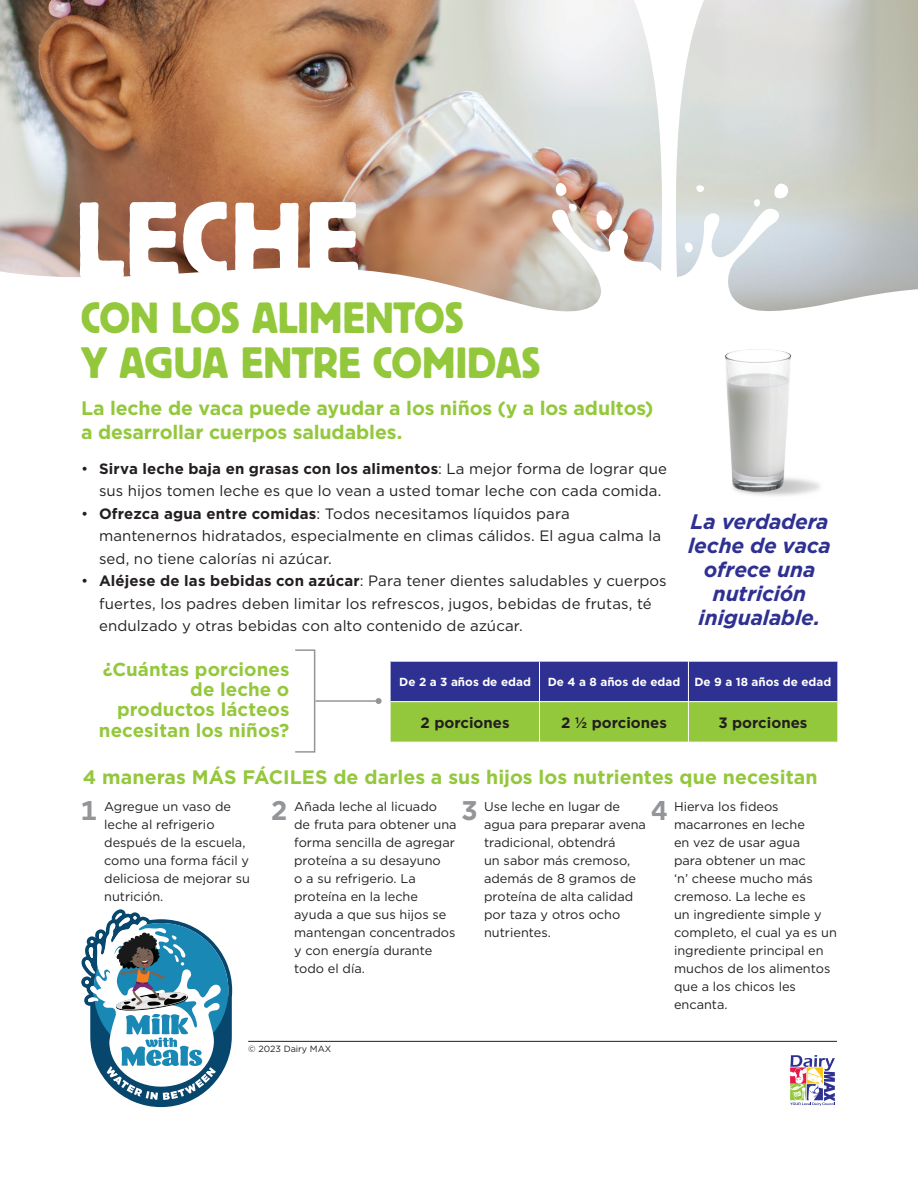
<style>
.page{position:relative;width:918px;height:1188px;background:#fff}
.page>*{position:absolute;margin:0;border:0;box-sizing:border-box;transform-origin:0 0}
.t1{font:108px "Block BE";letter-spacing:.02em;color:#fff}
.t2{font:43.5px/45px "Block BE";color:#94c83c}
.t3{font:700 27px "Gotham";color:#939598}
.t4{font:italic 700 21px/24px "Gotham";letter-spacing:-.01em;color:#2e3092;text-align:center}
.t5{font:700 19.5px/24px "Gotham";letter-spacing:-.005em;color:#94c83c}
.t6{font:700 18.75px/20.2px "Gotham";letter-spacing:.005em;color:#94c83c;text-align:right}
.t7{font:15px/22.5px "Gotham";letter-spacing:.005em;color:#231f20}
.t8{font:700 15px "Gotham";color:#231f20}
.t9{font:12.75px/18px "Gotham";color:#231f20}
.t10{font:700 11.7px "Gotham";color:#fff}
.t11{font:9px "Gotham";color:#231f20}
.s1{font-weight:700}
</style>
<div class="page">
<img style="left:0;top:0;width:918px;height:160px">
<svg style="left:0;top:160px;width:918px;height:44px;background:#bfa18d"></svg>
<svg style="left:553px;top:180px;width:28px;height:24px"></svg>
<svg style="left:753px;top:196px;width:9px;height:8px"></svg>
<svg style="left:774px;top:183px;width:17px;height:16px"></svg>
<svg style="left:0;top:204px;width:918px;height:108px"></svg>
<svg style="left:628px;top:0;width:82px;height:312px"></svg>
<svg style="left:391px;top:662px;width:446px;height:80px;background:#576e70"></svg>
<div style="left:540px;top:702px;width:148px;height:40px;background:#94c83c"></div>
<hr style="left:391px;top:701px;width:149px;height:1px;background:#fff">
<hr style="left:540px;top:701px;width:148px;height:1px;background:#fff">
<hr style="left:688px;top:701px;width:149px;height:1px;background:#fff">
<hr style="left:539px;top:662px;width:1px;height:39px;background:#fff">
<hr style="left:688px;top:662px;width:1px;height:39px;background:#fff">
<hr style="left:539px;top:702px;width:1px;height:40px;background:#fff">
<hr style="left:688px;top:702px;width:1px;height:40px;background:#fff">
<div style="left:294px;top:649px;width:21px;height:104px;border:2px solid #939598"></div>
<hr style="left:315px;top:700px;width:64px;height:2px;background:#939598">
<svg style="left:376px;top:698px;width:6px;height:6px"></svg>
<img style="left:725px;top:349px;width:95px;height:147px">
<hr style="left:248px;top:1041px;width:589px;height:1px;background:#231f20">
<svg style="left:81px;top:909px;width:151px;height:198px"></svg>
<svg style="left:790px;top:1055px;width:45px;height:51px"></svg>
<h1 class="t1" style="left:76px;top:180px;width:285px">LECHE</h1>
<h2 class="t2" style="left:81px;top:296px;width:461px">CON LOS ALIMENTOS<br>Y AGUA ENTRE COMIDAS</h2>
<h3 class="t5" style="left:81px;top:396px;width:574px">La leche de vaca puede ayudar a los niños (y a los adultos) a desarrollar cuerpos saludables.</h3>
<p class="t7" style="left:99px;top:457px;width:570px;text-indent:-18px">• <span class="s1">Sirva leche baja en grasas con los alimentos</span>: La mejor forma de lograr que sus hijos tomen leche es que lo vean a usted tomar leche con cada comida.</p>
<p class="t7" style="left:99px;top:502px;width:564px;text-indent:-18px">• <span class="s1">Ofrezca agua entre comidas</span>: Todos necesitamos líquidos para mantenernos hidratados, especialmente en climas cálidos. El agua calma la sed, no tiene calorías ni azúcar.</p>
<p class="t7" style="left:99px;top:570px;width:569px;text-indent:-18px">• <span class="s1">Aléjese de las bebidas con azúcar</span>: Para tener dientes saludables y cuerpos fuertes, los padres deben limitar los refrescos, jugos, bebidas de frutas, té endulzado y otras bebidas con alto contenido de azúcar.</p>
<h3 class="t4" style="left:688px;top:509px;width:144px">La verdadera leche de vaca ofrece una nutrición inigualable.</h3>
<h3 class="t6" style="left:99px;top:659px;width:192px">¿Cuántas porciones de leche o productos lácteos necesitan los niños?</h3>
<p class="t10" style="left:399px;top:674px;width:133px">De 2 a 3 años de edad</p>
<p class="t10" style="left:548px;top:674px;width:285px">De 4 a 8 años de edad De 9 a 18 años de edad</p>
<p class="t8" style="left:421px;top:713px;width:91px">2 porciones</p>
<p class="t8" style="left:561px;top:713px;width:107px">2 ½ porciones</p>
<p class="t8" style="left:718px;top:713px;width:91px">3 porciones</p>
<h3 class="t5" style="left:83px;top:765px;width:736px">4 maneras MÁS FÁCILES de darles a sus hijos los nutrientes que necesitan</h3>
<h3 class="t3" style="left:81px;top:792px;width:18px">1</h3>
<h3 class="t3" style="left:271px;top:792px;width:18px">2</h3>
<h3 class="t3" style="left:461px;top:792px;width:18px">3</h3>
<h3 class="t3" style="left:651px;top:792px;width:18px">4</h3>
<p class="t9" style="left:104px;top:797px;width:147px">Agregue un vaso de leche al refrigerio después de la escuela, como una forma fácil y deliciosa de mejorar su nutrición.</p>
<p class="t9" style="left:294px;top:797px;width:164px">Añada leche al licuado<br>de fruta para obtener una forma sencilla de agregar proteína a su desayuno<br>o a su refrigerio. La proteína en la leche ayuda a que sus hijos se mantengan concentrados y con energía durante todo el día.</p>
<p class="t9" style="left:484px;top:797px;width:163px">Use leche en lugar de agua para preparar avena tradicional, obtendrá<br>un sabor más cremoso, además de 8 gramos de proteína de alta calidad por taza y otros ocho nutrientes.</p>
<p class="t9" style="left:674px;top:797px;width:164px">Hierva los fideos macarrones en leche<br>en vez de usar agua<br>para obtener un mac<br>‘n’ cheese mucho más cremoso. La leche es<br>un ingrediente simple y completo, el cual ya es un ingrediente principal en muchos de los alimentos que a los chicos les encanta.</p>
<p class="t11" style="left:248px;top:1043px;width:85px">© 2023 Dairy MAX</p>
</div>
